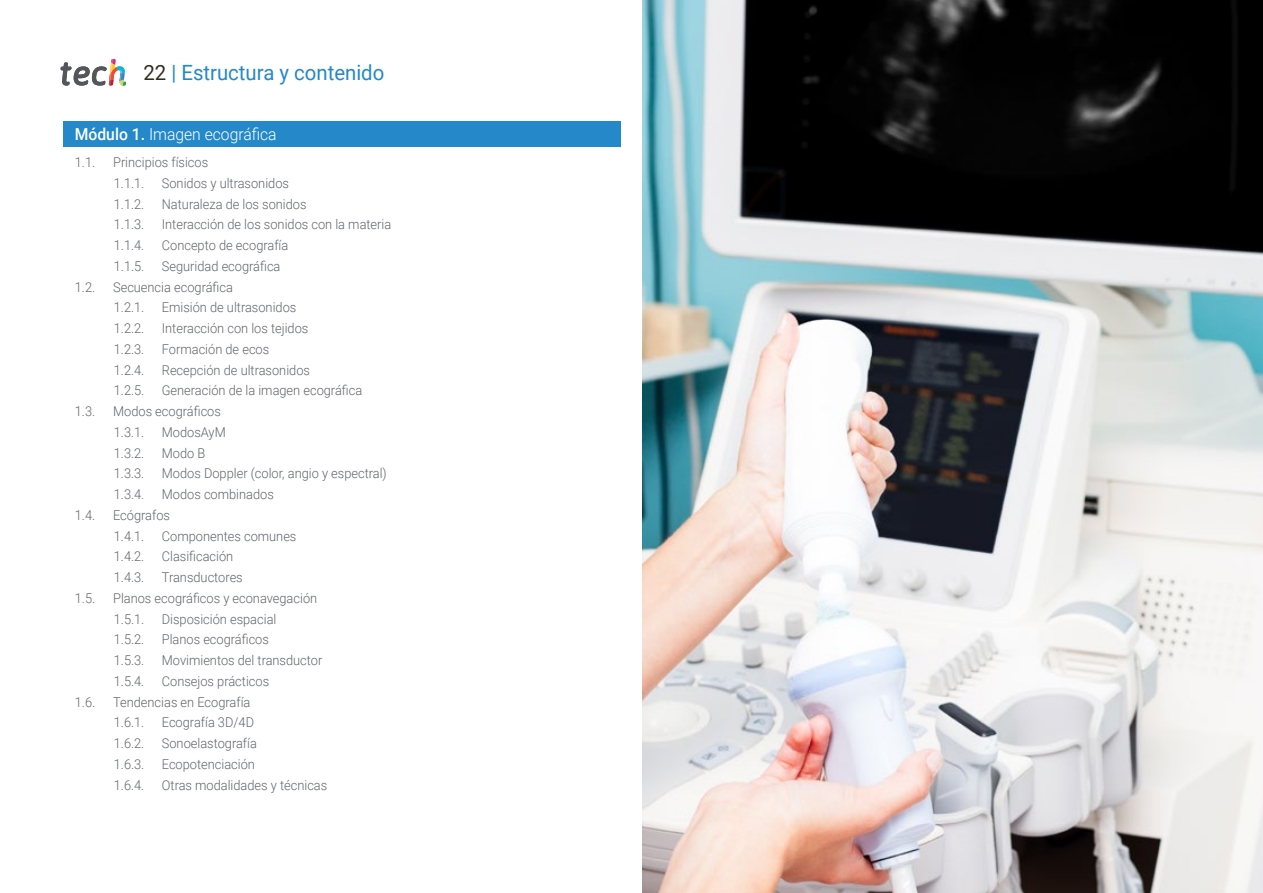
<style>
.page{position:relative;width:1263px;height:893px;background:#fff}
.page>*{position:absolute;margin:0;border:0;box-sizing:border-box;transform-origin:0 0}
.t1{font:21px "Roboto";color:#2488c9}
.t2{font:300 16.5px "Roboto";color:#fff;scale:.95 1}
.t3{font:300 13.5px/20.7px "Roboto";color:#61646a;scale:.95 1}
.s1{color:#312e20}
.s2{font-weight:500}
</style>
<div class="page">
<img style="left:642px;top:0;width:621px;height:893px">
<div style="left:64px;top:121px;width:557px;height:25px;background:#2488c9"></div>
<svg style="left:61px;top:59px;width:65px;height:27px"></svg>
<h1 class="t1" style="left:144px;top:57px;width:242px"><span class="s1">22</span> | Estructura y contenido</h1>
<p class="t2" style="left:75px;top:123px;width:214px"><span class="s2">Módulo 1.</span> Imagen ecográfica</p>
<p class="t3" style="left:75px;top:151px;width:23px">1.1.</p>
<p class="t3" style="left:113px;top:151px;width:102px">Principios físicos<br>1.1.1.</p>
<p class="t3" style="left:162px;top:172px;width:135px">Sonidos y ultrasonidos</p>
<p class="t3" style="left:114px;top:193px;width:34px">1.1.2.</p>
<p class="t3" style="left:162px;top:193px;width:154px">Naturaleza de los sonidos</p>
<p class="t3" style="left:114px;top:214px;width:34px">1.1.3.</p>
<p class="t3" style="left:162px;top:214px;width:243px">Interacción de los sonidos con la materia</p>
<p class="t3" style="left:114px;top:234px;width:34px">1.1.4.</p>
<p class="t3" style="left:162px;top:234px;width:135px">Concepto de ecografía</p>
<p class="t3" style="left:114px;top:255px;width:34px">1.1.5.</p>
<p class="t3" style="left:162px;top:255px;width:126px">Seguridad ecográfica</p>
<p class="t3" style="left:75px;top:276px;width:23px">1.2.</p>
<p class="t3" style="left:113px;top:276px;width:128px">Secuencia ecográfica<br>1.2.1.</p>
<p class="t3" style="left:162px;top:297px;width:143px">Emisión de ultrasonidos</p>
<p class="t3" style="left:114px;top:317px;width:34px">1.2.2.</p>
<p class="t3" style="left:162px;top:317px;width:156px">Interacción con los tejidos</p>
<p class="t3" style="left:114px;top:338px;width:34px">1.2.3.</p>
<p class="t3" style="left:162px;top:338px;width:115px">Formación de ecos</p>
<p class="t3" style="left:114px;top:359px;width:34px">1.2.4.</p>
<p class="t3" style="left:162px;top:359px;width:157px">Recepción de ultrasonidos</p>
<p class="t3" style="left:114px;top:380px;width:34px">1.2.5.</p>
<p class="t3" style="left:162px;top:380px;width:212px">Generación de la imagen ecográfica</p>
<p class="t3" style="left:75px;top:400px;width:23px">1.3.</p>
<p class="t3" style="left:113px;top:400px;width:115px">Modos ecográficos<br>1.3.1.</p>
<p class="t3" style="left:162px;top:421px;width:69px">ModosAyM</p>
<p class="t3" style="left:114px;top:442px;width:34px">1.3.2.</p>
<p class="t3" style="left:162px;top:442px;width:47px">Modo B</p>
<p class="t3" style="left:114px;top:463px;width:34px">1.3.3.</p>
<p class="t3" style="left:162px;top:463px;width:238px">Modos Doppler (color, angio y espectral)</p>
<p class="t3" style="left:114px;top:483px;width:34px">1.3.4.</p>
<p class="t3" style="left:162px;top:483px;width:119px">Modos combinados</p>
<p class="t3" style="left:75px;top:504px;width:23px">1.4.</p>
<p class="t3" style="left:113px;top:504px;width:61px">Ecógrafos<br>1.4.1.</p>
<p class="t3" style="left:162px;top:525px;width:143px">Componentes comunes</p>
<p class="t3" style="left:114px;top:546px;width:34px">1.4.2.</p>
<p class="t3" style="left:162px;top:546px;width:77px">Clasificación</p>
<p class="t3" style="left:114px;top:566px;width:34px">1.4.3.</p>
<p class="t3" style="left:162px;top:566px;width:87px">Transductores</p>
<p class="t3" style="left:75px;top:587px;width:23px">1.5.</p>
<p class="t3" style="left:113px;top:587px;width:216px">Planos ecográficos y econavegación<br>1.5.1.</p>
<p class="t3" style="left:162px;top:608px;width:122px">Disposición espacial</p>
<p class="t3" style="left:114px;top:629px;width:34px">1.5.2.</p>
<p class="t3" style="left:162px;top:629px;width:114px">Planos ecográficos</p>
<p class="t3" style="left:114px;top:649px;width:34px">1.5.3.</p>
<p class="t3" style="left:162px;top:649px;width:170px">Movimientos del transductor</p>
<p class="t3" style="left:114px;top:670px;width:34px">1.5.4.</p>
<p class="t3" style="left:162px;top:670px;width:114px">Consejos prácticos</p>
<p class="t3" style="left:75px;top:691px;width:23px">1.6.</p>
<p class="t3" style="left:113px;top:691px;width:146px">Tendencias en Ecografía<br>1.6.1.</p>
<p class="t3" style="left:162px;top:712px;width:99px">Ecografía 3D/4D</p>
<p class="t3" style="left:114px;top:732px;width:34px">1.6.2.</p>
<p class="t3" style="left:162px;top:732px;width:102px">Sonoelastografía</p>
<p class="t3" style="left:114px;top:753px;width:34px">1.6.3.</p>
<p class="t3" style="left:162px;top:753px;width:99px">Ecopotenciación</p>
<p class="t3" style="left:114px;top:774px;width:34px">1.6.4.</p>
<p class="t3" style="left:162px;top:774px;width:176px">Otras modalidades y técnicas</p>
</div>
